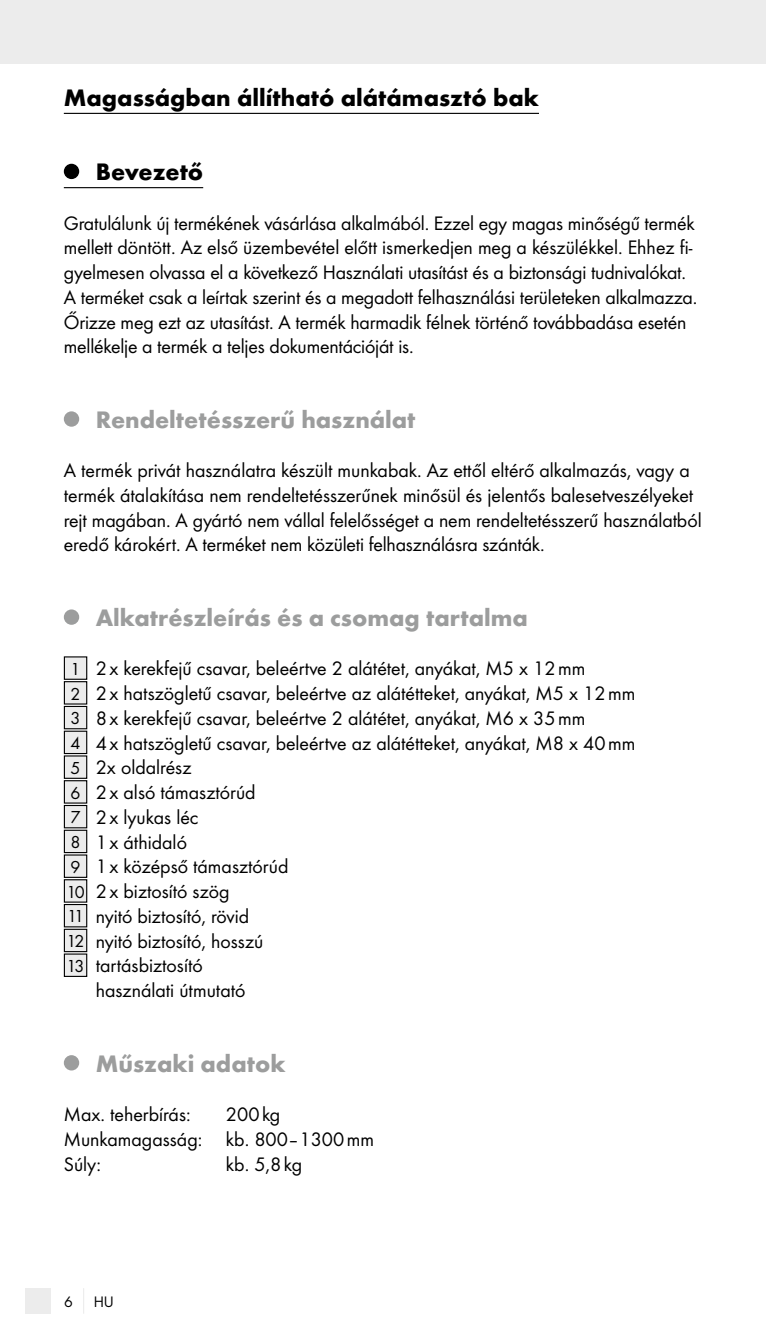
<style>
.page{position:relative;width:766px;height:1340px;background:#fff}
.page>*{position:absolute;margin:0;border:0;box-sizing:border-box;transform-origin:0 0}
.t1{font:700 24.75px "Futura";color:#9c9d9d}
.t2{font:700 24.75px "Futura";color:#000}
.t3{font:20.25px/24.8px "Futura Boo";color:#000}
.t4{font:15.75px "Futura Boo";color:#000}
.s1{font-size:18px}
</style>
<div class="page">
<div style="left:0;top:0;width:765px;height:64px;background:#ececec"></div>
<div style="left:26px;top:1288px;width:25px;height:25px;background:#ececec"></div>
<svg style="left:83px;top:1288px;width:1px;height:25px"></svg>
<hr style="left:64px;top:113px;width:475px;height:1px;background:#000">
<hr style="left:64px;top:187px;width:139px;height:1px;background:#000">
<div style="left:64px;top:164px;width:15px;height:15px;background:#000;border-radius:50%"></div>
<div style="left:64px;top:411px;width:15px;height:16px;background:#9c9d9d;border-radius:50%"></div>
<div style="left:64px;top:609px;width:15px;height:16px;background:#9c9d9d;border-radius:50%"></div>
<div style="left:64px;top:657px;width:23px;height:22px;background:#ececec"></div>
<div style="left:64px;top:656px;width:23px;height:24px;border:1px solid #000"></div>
<div style="left:64px;top:681px;width:23px;height:23px;background:#ececec"></div>
<div style="left:64px;top:681px;width:23px;height:23px;border:1px solid #000"></div>
<div style="left:64px;top:706px;width:23px;height:22px;background:#ececec"></div>
<div style="left:64px;top:706px;width:23px;height:23px;border:1px solid #000"></div>
<div style="left:64px;top:731px;width:23px;height:22px;background:#ececec"></div>
<div style="left:64px;top:730px;width:23px;height:24px;border:1px solid #000"></div>
<div style="left:64px;top:756px;width:23px;height:22px;background:#ececec"></div>
<div style="left:64px;top:755px;width:23px;height:24px;border:1px solid #000"></div>
<div style="left:64px;top:780px;width:23px;height:23px;background:#ececec"></div>
<div style="left:64px;top:780px;width:23px;height:23px;border:1px solid #000"></div>
<div style="left:64px;top:805px;width:23px;height:22px;background:#ececec"></div>
<div style="left:64px;top:805px;width:23px;height:23px;border:1px solid #000"></div>
<div style="left:64px;top:830px;width:23px;height:22px;background:#ececec"></div>
<div style="left:64px;top:829px;width:23px;height:24px;border:1px solid #000"></div>
<div style="left:64px;top:855px;width:23px;height:22px;background:#ececec"></div>
<div style="left:64px;top:854px;width:23px;height:24px;border:1px solid #000"></div>
<div style="left:64px;top:879px;width:23px;height:23px;background:#ececec"></div>
<div style="left:64px;top:879px;width:23px;height:23px;border:1px solid #000"></div>
<div style="left:64px;top:904px;width:23px;height:22px;background:#ececec"></div>
<div style="left:64px;top:904px;width:23px;height:23px;border:1px solid #000"></div>
<div style="left:64px;top:929px;width:23px;height:22px;background:#ececec"></div>
<div style="left:64px;top:928px;width:23px;height:24px;border:1px solid #000"></div>
<div style="left:64px;top:954px;width:23px;height:22px;background:#ececec"></div>
<div style="left:64px;top:953px;width:23px;height:24px;border:1px solid #000"></div>
<div style="left:64px;top:1055px;width:15px;height:15px;background:#9c9d9d;border-radius:50%"></div>
<p class="t2" style="left:64px;top:82px;width:476px">Magasságban állítható alátámasztó bak</p>
<p class="t2" style="left:96px;top:156px;width:109px">Bevezető</p>
<p class="t3" style="left:64px;top:210px;width:635px">Gratulálunk új termékének vásárlása alkalmából. Ezzel egy magas minőségű termék mellett döntött. Az első üzembevétel előtt ismerkedjen meg a készülékkel. Ehhez fi&shy;gyelmesen olvassa el a következő Használati utasítást és a biztonsági tudnivalókat.<br>A terméket csak a leírtak szerint és a megadott felhasználási területeken alkalmazza.<br>Őrizze meg ezt az utasítást. A termék harmadik félnek történő továbbadása esetén mellékelje a termék a teljes dokumentációját is.</p>
<p class="t1" style="left:96px;top:404px;width:321px">Rendeltetésszerű használat</p>
<p class="t3" style="left:64px;top:458px;width:639px">A termék privát használatra készült munkabak. Az ettől eltérő alkalmazás, vagy a termék átalakítása nem rendeltetésszerűnek minősül és jelentős balesetveszélyeket rejt magában. A gyártó nem vállal felelősséget a nem rendeltetésszerű használatból eredő károkért. A terméket nem közületi felhasználásra szánták.</p>
<p class="t1" style="left:96px;top:602px;width:433px">Alkatrészleírás és a csomag tartalma</p>
<p class="t3" style="left:71px;top:656px;width:516px"><span class="s1">1</span> 2x kerekfejű csavar, beleértve 2 alátétet, anyákat, M5 x 12mm</p>
<p class="t3" style="left:71px;top:681px;width:566px"><span class="s1">2</span> 2x hatszögletű csavar, beleértve az alátétteket, anyákat, M5 x 12mm</p>
<p class="t3" style="left:71px;top:705px;width:516px"><span class="s1">3</span> 8x kerekfejű csavar, beleértve 2 alátétet, anyákat, M6 x 35mm</p>
<p class="t3" style="left:71px;top:730px;width:566px"><span class="s1">4</span> 4x hatszögletű csavar, beleértve az alátétteket, anyákat, M8 x 40mm</p>
<p class="t3" style="left:71px;top:755px;width:122px"><span class="s1">5</span> 2x oldalrész</p>
<p class="t3" style="left:71px;top:780px;width:186px"><span class="s1">6</span> 2x alsó támasztórúd</p>
<p class="t3" style="left:71px;top:804px;width:129px"><span class="s1">7</span> 2x lyukas léc</p>
<p class="t3" style="left:71px;top:829px;width:118px"><span class="s1">8</span> 1x áthidaló</p>
<p class="t3" style="left:71px;top:854px;width:219px"><span class="s1">9</span> 1x középső támasztórúd</p>
<p class="t3" style="left:66px;top:879px;width:165px"><span class="s1">10</span> 2x biztosító szög</p>
<p class="t3" style="left:67px;top:903px;width:184px"><span class="s1">11</span> nyitó biztosító, rövid</p>
<p class="t3" style="left:67px;top:928px;width:198px"><span class="s1">12</span> nyitó biztosító, hosszú</p>
<p class="t3" style="left:67px;top:953px;width:138px"><span class="s1">13</span> tartásbiztosító</p>
<p class="t3" style="left:96px;top:977px;width:151px">használati útmutató</p>
<p class="t1" style="left:96px;top:1047px;width:191px">Műszaki adatok</p>
<p class="t3" style="left:64px;top:1101px;width:128px">Max. teherbírás:</p>
<p class="t3" style="left:64px;top:1101px;width:311px;text-indent:162px">200kg<br>Munkamagasság: kb. 800–1300mm<br>Súly:</p>
<p class="t3" style="left:226px;top:1151px;width:78px">kb. 5,8kg</p>
<p class="t4" style="left:64px;top:1292px;width:10px">6</p>
<p class="t4" style="left:94px;top:1292px;width:22px">HU</p>
</div>
